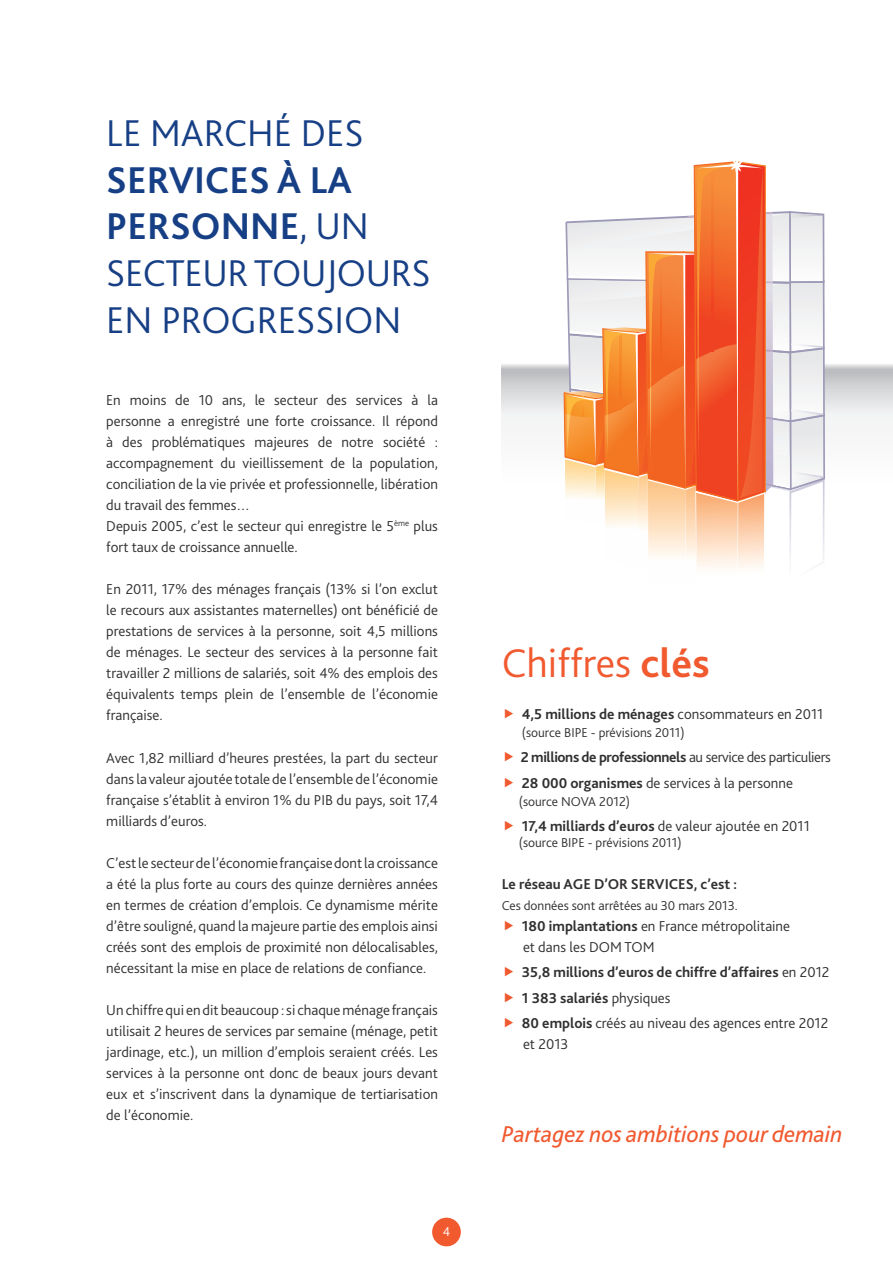
<style>
.page{position:relative;width:893px;height:1263px;background:#fff}
.page>*{position:absolute;margin:0;border:0;box-sizing:border-box;transform-origin:0 0}
.t1{font:300 42px "Bliss 2";color:#f1592f}
.t2{font:300 39px/46.8px "Bliss 2";color:#173f85}
.t3{font:italic 24px "Bliss 2";color:#f1592f}
.t4{font:300 15px/21px "Bliss 2";color:#312f30;text-align:justify}
.t5{font:700 15px/25.2px "Bliss 2";color:#312f30}
.t6{font:300 13.5px "Bliss 2";color:#312f30}
.t7{font:300 13.5px "Bliss 2";color:#fff}
.s1{font-weight:700}
.s2{font-weight:300}
</style>
<div class="page">
<div style="left:432px;top:1218px;width:29px;height:28px;background:#f1592f;border-radius:50%"></div>
<svg style="left:502px;top:372px;width:391px;height:55px"></svg>
<svg style="left:502px;top:364px;width:391px;height:8px"></svg>
<svg style="left:564px;top:161px;width:261px;height:408px"></svg>
<h2 class="t2" style="left:106px;top:109px;width:254px">Le march é des</h2>
<h2 class="t2" style="left:106px;top:156px;width:321px"><span class="s1">services à la personne</span>, un secteur toujours en progression</h2>
<p class="t4" style="left:106px;top:390px;width:333px;text-align:left">En moins de 10 ans, le secteur des services à la personne a enregistré une forte croissance. I l répond à des problématiques majeures de notre société : accompagnement du vieillissement de la population, conciliation de la vie privée et professionnelle, libération du travail des femmes…<br>Depuis 2005, c’est le secteur qui enregistre le 5<sup>ème</sup> plus fort taux de croissance annuelle.</p>
<p class="t4" style="left:106px;top:579px;width:333px">En 2011, 17% des ménages français (13% si l’on exclut le recours aux assistantes maternelles) ont bénéficié de prestations de services à la personne, soit 4,5 millions de ménages. Le secteur des services à la personne fait travailler 2 millions de salariés, soit 4% des emplois des équivalents temps plein de l’ensemble de l’économie française.</p>
<p class="t4" style="left:106px;top:747px;width:333px">Avec 1,82 milliard d’heures prestées, la part du secteur dans la valeur ajoutée totale de l’ensemble de l’économie française s’établit à environ 1% du PI B du pays, soit 17,4 milliards d’euros.</p>
<p class="t4" style="left:106px;top:852px;width:333px">C’est le secteur de l’économie française dont la croissance a été la plus forte au cours des quinze dernières années en termes de création d’emplois. Ce dynamisme mérite d’être souligné, quand la majeure partie des emplois ainsi créés sont des emplois de proximité non délocalisables, nécessitant la mise en place de relations de confiance.</p>
<p class="t4" style="left:106px;top:1000px;width:333px">U n chiffre qui en dit beaucoup : si chaque ménage français utilisait 2 heures de services par semaine (ménage, petit jardinage, etc.), un million d’emplois seraient créés. Les services à la personne ont donc de beaux jours devant eux et s’inscrivent dans la dynamique de tertiarisation de l’économie.</p>
<p class="t7" style="left:443px;top:1223px;width:9px">4</p>
<h1 class="t1" style="left:502px;top:637px;width:209px">Chiffres <span class="s1">clés</span></h1>
<p class="t5" style="left:522px;top:701px;width:303px">4,5 millions de ménages <span class="s2">consommateurs en 2011</span></p>
<p class="t6" style="left:522px;top:724px;width:164px">(source BIPE - prévisions 2011)</p>
<p class="t4" style="left:521px;top:745px;width:312px;line-height:25.2px"><span class="s1">2 millions de professionnels</span> au service des particuliers<br><span class="s1">28 000 organismes</span> de services à la personne</p>
<p class="t6" style="left:519px;top:793px;width:113px">(source NOVA 2012)</p>
<p class="t4" style="left:522px;top:815px;width:289px"><span class="s1">17,4 milliards d’euros</span> de valeur ajoutée en 2011</p>
<p class="t6" style="left:519px;top:834px;width:164px">(source BIPE - prévisions 2011)</p>
<p class="t5" style="left:502px;top:871px;width:237px">Le réseau AGE D’OR SE RVI CES, c’est :</p>
<p class="t6" style="left:502px;top:897px;width:238px">Ces données sont arrêtées au 30 mars 2013.</p>
<p class="t4" style="left:522px;top:916px;width:270px"><span class="s1">180 implantations</span> en France métropolitaine et dans les DOM TOM</p>
<p class="t5" style="left:522px;top:960px;width:309px">35,8 millions d’euros de chiffre d’affaires <span class="s2">en 2012<br></span>1 383 salariés <span class="s2">physiques<br></span>80 emplois <span class="s2">créés au niveau des agences entre 2012</span></p>
<p class="t4" style="left:523px;top:1033px;width:47px">et 2013</p>
<h3 class="t3" style="left:502px;top:1119px;width:342px">Partagez nos ambitions pour demain</h3>
</div>
